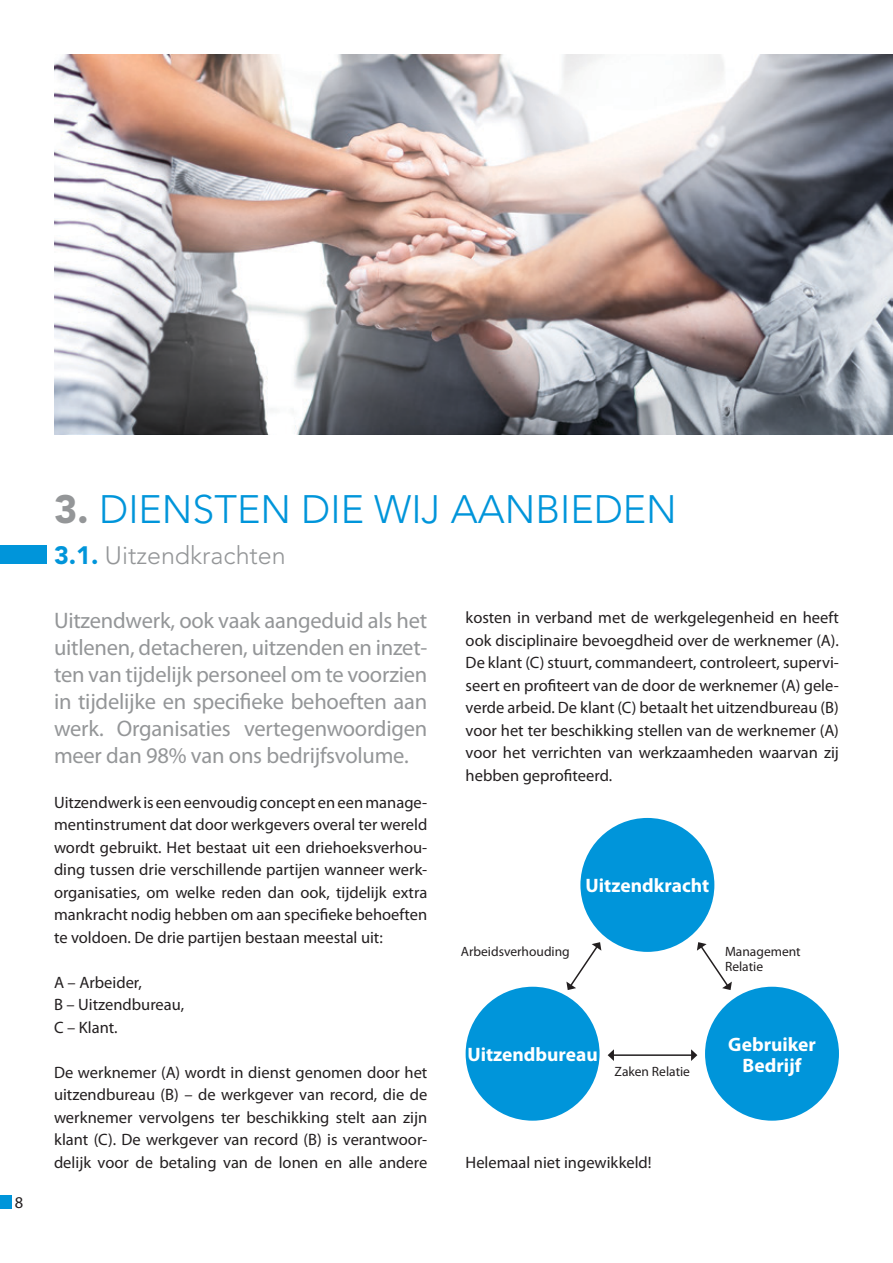
<style>
.page{position:relative;width:893px;height:1263px;background:#fff}
.page>*{position:absolute;margin:0;border:0;box-sizing:border-box;transform-origin:0 0}
.t1{font:300 39.3px "Avenir LT Std";color:#0095da}
.t2{font:300 25.05px "Avenir LT Std";color:#949698}
.t3{font:22.5px/27px "Myriad Pro";letter-spacing:-.01em;color:#949698;text-align:justify}
.t4{font:700 19.5px/21px "Myriad Pro";color:#fff;text-align:center}
.t5{font:16.5px/22.5px "Myriad Pro";color:#231f20;text-align:justify}
.t6{font:13.5px/15px "Myriad Pro";color:#231f20}
.s1{font-weight:900;color:#949698}
.s2{font-weight:900;color:#0095da}
</style>
<div class="page">
<img style="left:54px;top:54px;width:839px;height:381px">
<div style="left:0;top:545px;width:46px;height:19px;background:#0095da"></div>
<div style="left:580px;top:818px;width:134px;height:134px;background:#0095da;border-radius:50%"></div>
<div style="left:466px;top:987px;width:134px;height:134px;background:#0095da;border-radius:50%"></div>
<div style="left:705px;top:987px;width:134px;height:134px;background:#0095da;border-radius:50%"></div>
<hr style="left:613px;top:1054px;width:79px;height:2px;background:#231f20">
<svg style="left:608px;top:1049px;width:6px;height:12px"></svg>
<svg style="left:691px;top:1049px;width:6px;height:12px"></svg>
<svg style="left:566px;top:942px;width:35px;height:48px"></svg>
<svg style="left:697px;top:942px;width:35px;height:48px"></svg>
<div style="left:0;top:1195px;width:11px;height:14px;background:#0095da"></div>
<p class="t5" style="left:15px;top:1190px;width:10px">8</p>
<h1 class="t1" style="left:54px;top:486px;width:624px"><span class="s1">3.</span> DIENSTEN DIE WIJ AANBIEDEN</h1>
<h2 class="t2" style="left:54px;top:540px;width:233px"><span class="s2">3.1.</span> Uitzendkrachten</h2>
<p class="t3" style="left:54px;top:606px;width:375px">Uitzendwerk, ook vaak aangeduid als het uitlenen, detacheren, uitzenden en inzet&shy;ten van tijdelijk personeel om te voorzien in tijdelijke en specifieke behoeften aan werk. Organisaties vertegenwoordigen meer dan 98% van ons bedrijfsvolume.</p>
<p class="t5" style="left:54px;top:791px;width:375px">Uitzendwerk is een eenvoudig concept en een manage&shy;mentinstrument dat door werkgevers overal ter wereld wordt gebruikt. Het bestaat uit een driehoeksverhou&shy;ding tussen drie verschillende partijen wanneer werk&shy;organisaties, om welke reden dan ook, tijdelijk extra mankracht nodig hebben om aan specifieke behoeften te voldoen. De drie partijen bestaan meestal uit:</p>
<p class="t5" style="left:54px;top:971px;width:132px;text-align:left">A – Arbeider,<br>B – Uitzendbureau,<br>C – Klant.</p>
<p class="t5" style="left:54px;top:1061px;width:375px">De werknemer (A) wordt in dienst genomen door het uitzendbureau (B) – de werkgever van record, die de werknemer vervolgens ter beschikking stelt aan zijn klant (C). De werkgever van record (B) is verantwoor&shy;delijk voor de betaling van de lonen en alle andere</p>
<p class="t5" style="left:466px;top:606px;width:375px">kosten in verband met de werkgelegenheid en heeft ook disciplinaire bevoegdheid over de werknemer (A).<br>De klant (C) stuurt, commandeert, controleert, supervi&shy;seert en profiteert van de door de werknemer (A) gele&shy;verde arbeid. De klant (C) betaalt het uitzendbureau (B) voor het ter beschikking stellen van de werknemer (A) voor het verrichten van werkzaamheden waarvan zij hebben geprofiteerd.</p>
<p class="t4" style="left:586px;top:874px;width:125px">Uitzendkracht</p>
<p class="t6" style="left:461px;top:944px;width:110px">Arbeidsverhouding</p>
<p class="t6" style="left:725px;top:944px;width:77px">Management<br>Relatie</p>
<p class="t4" style="left:467px;top:1043px;width:132px">Uitzendbureau</p>
<p class="t4" style="left:728px;top:1033px;width:89px">Gebruiker<br>Bedrijf</p>
<p class="t6" style="left:614px;top:1064px;width:77px">Zaken Relatie</p>
<p class="t5" style="left:466px;top:1151px;width:188px">Helemaal niet ingewikkeld!</p>
</div>
